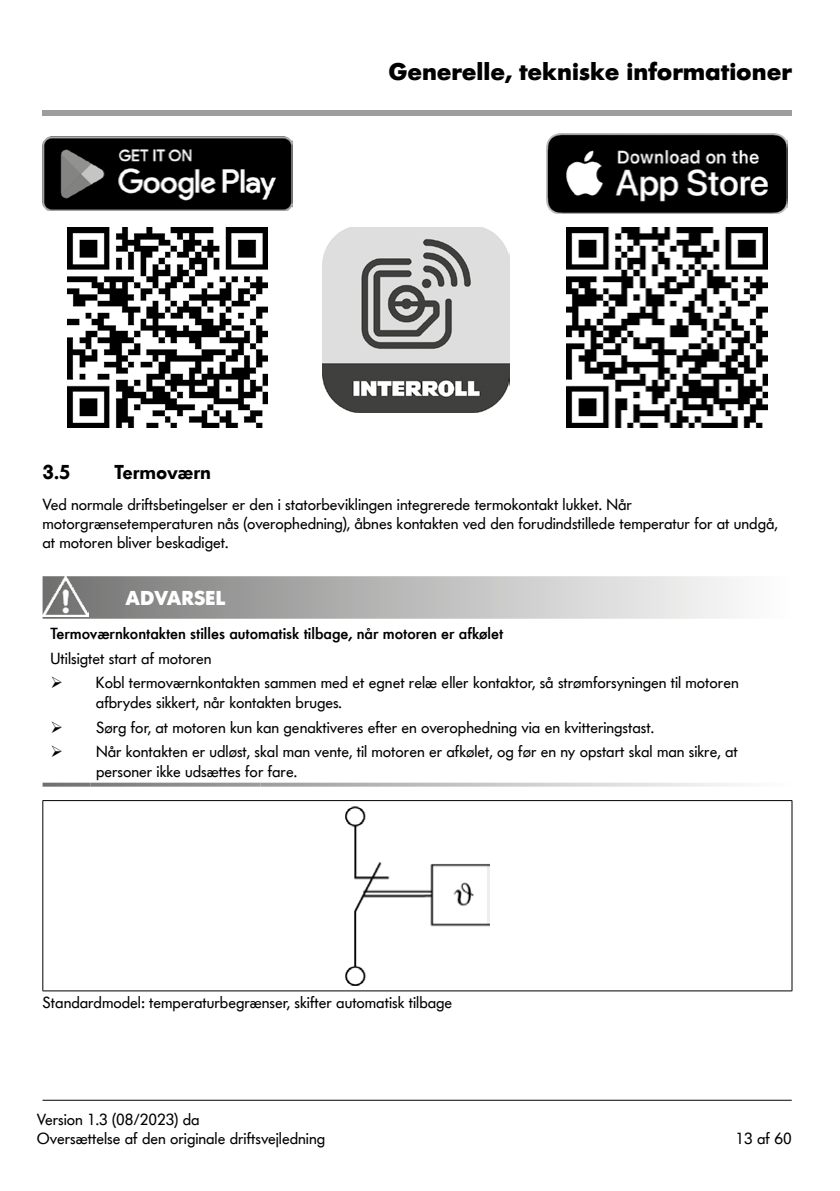
<style>
.page{position:relative;width:840px;height:1191px;background:#fff}
.page>*{position:absolute;margin:0;border:0;box-sizing:border-box;transform-origin:0 0}
.t1{font:700 24px "Futura BQ";color:#000}
.t2{font:600 20px "Futura BQ";color:#000}
.t3{font:700 20px "Futura BQ";color:#fff}
.t4{font:16px/19.2px "Futura BQ";color:#000}
.t5{font:500 16px "Futura BQ";color:#000}
</style>
<div class="page">
<div style="left:43px;top:111px;width:748px;height:5px;background:#9d9d9c"></div>
<hr style="left:43px;top:1100px;width:748px;height:1px;background:#000">
<img style="left:43px;top:136px;width:249px;height:75px">
<img style="left:546px;top:133px;width:241px;height:81px">
<img style="left:67px;top:227px;width:200px;height:201px">
<img style="left:322px;top:227px;width:187px;height:185px">
<img style="left:566px;top:227px;width:200px;height:201px">
<svg style="left:43px;top:576px;width:690px;height:43px;background:#b9b9b9"></svg>
<svg style="left:43px;top:782px;width:47px;height:4px"></svg>
<svg style="left:90px;top:782px;width:170px;height:4px"></svg>
<svg style="left:260px;top:782px;width:473px;height:4px"></svg>
<img style="left:43px;top:576px;width:45px;height:40px">
<hr style="left:43px;top:800px;width:748px;height:1px;background:#000">
<hr style="left:42px;top:801px;width:1px;height:189px;background:#000">
<hr style="left:791px;top:801px;width:1px;height:189px;background:#000">
<hr style="left:43px;top:990px;width:748px;height:1px;background:#000">
<img style="left:345px;top:806px;width:144px;height:179px">
<h1 class="t1" style="left:388px;top:56px;width:404px">Generelle, tekniske informationer</h1>
<p class="t2" style="left:43px;top:459px;width:30px">3.5</p>
<p class="t2" style="left:115px;top:459px;width:98px">Termoværn</p>
<p class="t4" style="left:43px;top:494px;width:736px">Ved normale driftsbetingelser er den i statorbeviklingen integrerede termokontakt lukket. Når motorgrænsetemperaturen nås (overophedning), åbnes kontakten ved den forudindstillede temperatur for at undgå, at motoren bliver beskadiget.</p>
<p class="t3" style="left:125px;top:585px;width:101px">ADVARSEL</p>
<p class="t5" style="left:51px;top:623px;width:454px">Termoværnkontakten stilles automatisk tilbage, når motoren er afkølet</p>
<p class="t4" style="left:96px;top:645px;width:644px;line-height:24.8px;text-indent:-45px">Utilsigtet start af motoren<br>Kobl termoværnkontakten sammen med et egnet relæ eller kontaktor, så strømforsyningen til motoren</p>
<p class="t4" style="left:96px;top:689px;width:643px;line-height:24.8px">afbrydes sikkert, når kontakten bruges.<br>Sørg for, at motoren kun kan genaktiveres efter en overophedning via en kvitteringstast.<br>Når kontakten er udløst, skal man vente, til motoren er afkølet, og før en ny opstart skal man sikre, at</p>
<p class="t4" style="left:96px;top:761px;width:202px">personer ikke udsættes for fare.</p>
<p class="t4" style="left:43px;top:992px;width:411px">Standardmodel: temperaturbegrænser, skifter automatisk tilbage</p>
<p class="t4" style="left:37px;top:1109px;width:289px">Version 1.3 (08/2023) da<br>Oversættelse af den originale driftsvejledning</p>
<p class="t4" style="left:735px;top:1129px;width:58px">13 af 60</p>
</div>
